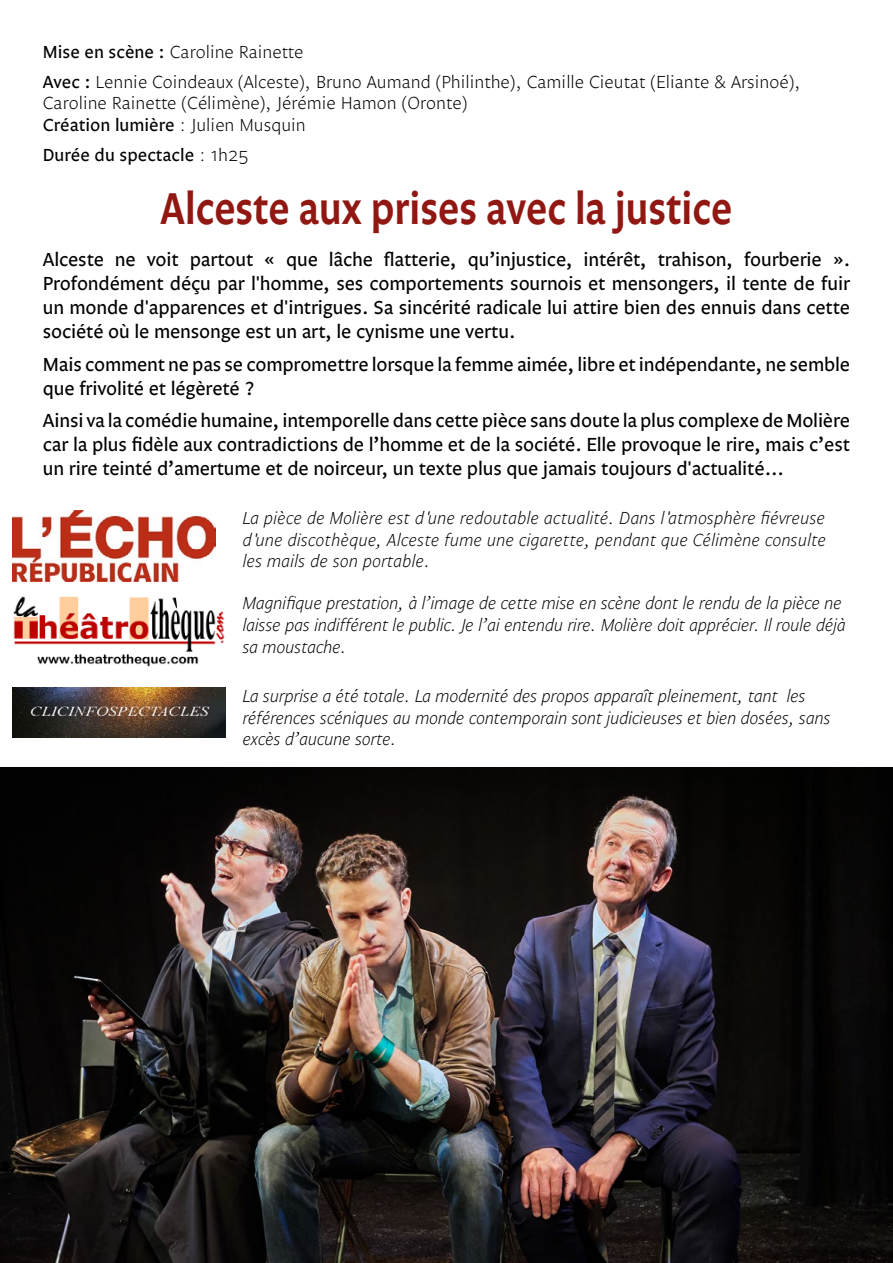
<style>
.page{position:relative;width:893px;height:1263px;background:#fff}
.page>*{position:absolute;margin:0;border:0;box-sizing:border-box;transform-origin:0 0}
.t1{font:600 46.05px "Legato OT";color:#911812;scale:.85 1}
.t2{font:19.5px/24px "Legato OT";letter-spacing:-.01em;color:#000;text-align:justify}
.t3{font:italic 300 18px/21.6px "Legato OT";letter-spacing:-.025em;color:#000}
.t4{font:300 18px/30.2px "Legato OT";color:#000}
.t5{font:18px "Legato OT";color:#000}
.s1{font-weight:400}
.s2{font-weight:300}
</style>
<div class="page">
<img style="left:13px;top:688px;width:212px;height:50px">
<img style="left:13px;top:596px;width:212px;height:71px">
<img style="left:0;top:767px;width:893px;height:496px">
<img style="left:13px;top:510px;width:203px;height:72px">
<p class="t4" style="left:43px;top:37px;width:759px"><span class="s1">Mise en scène :</span> Caroline Rainette<br><span class="s1">Avec :</span> Lennie Coindeaux (Alceste), Bruno Aumand (Philinthe), Camille Cieutat (Eliante &amp; Arsinoé),</p>
<p class="t4" style="left:43px;top:93px;width:426px;line-height:21.6px">Caroline Rainette (Célimène), Jérémie Hamon (Oronte)<br><span class="s1">Création lumière</span> : Julien Musquin</p>
<p class="t5" style="left:43px;top:145px;width:207px">Durée du spectacle <span class="s2">: 1h25</span></p>
<h1 class="t1" style="left:161px;top:181px;width:674px">Alceste aux prises avec la justice</h1>
<p class="t2" style="left:43px;top:248px;width:809px">Alceste ne voit partout « que lâche flatterie, qu’injustice, intérêt, trahison, fourberie ».<br>Profondément déçu par l'homme, ses comportements sournois et mensongers, il tente de fuir un monde d'apparences et d'intrigues. Sa sincérité radicale lui attire bien des ennuis dans cette société où le mensonge est un art, le cynisme une vertu.</p>
<p class="t2" style="left:43px;top:353px;width:809px">Mais comment ne pas se compromettre lorsque la femme aimée, libre et indépendante, ne semble que frivolité et légèreté ?</p>
<p class="t2" style="left:43px;top:409px;width:809px">Ainsi va la comédie humaine, intemporelle dans cette pièce sans doute la plus complexe de Molière car la plus fidèle aux contradictions de l’homme et de la société. Elle provoque le rire, mais c’est un rire teinté d’amertume et de noirceur, un texte plus que jamais toujours d'actualité...</p>
<p class="t3" style="left:242px;top:508px;width:586px;text-align:justify">La pièce de Molière est d'une redoutable actualité. Dans l'atmosphère fiévreuse d'une discothèque, Alceste fume une cigarette, pendant que Célimène consulte les mails de son portable.</p>
<p class="t3" style="left:242px;top:593px;width:605px">Magnifique prestation, à l’image de cette mise en scène dont le rendu de la pièce ne laisse pas indifférent le public. Je l’ai entendu rire. Molière doit apprécier. Il roule déjà sa moustache.</p>
<p class="t3" style="left:242px;top:686px;width:590px">La surprise a été totale. La modernité des propos apparaît pleinement, tant les références scéniques au monde contemporain sont judicieuses et bien dosées, sans excès d’aucune sorte.</p>
</div>
